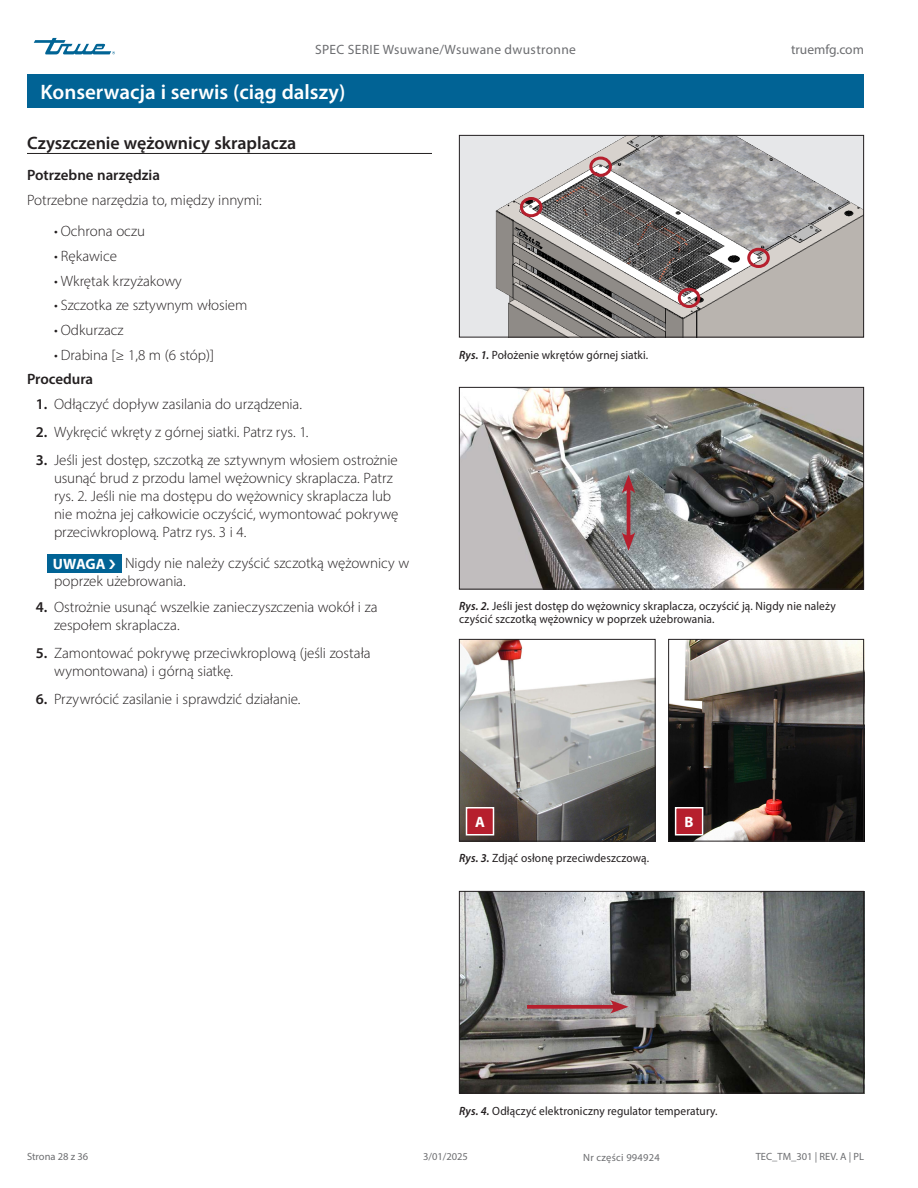
<style>
.page{position:relative;width:918px;height:1188px;background:#fff}
.page>*{position:absolute;margin:0;border:0;box-sizing:border-box;transform-origin:0 0}
.Title_bar_Page_header{font:600 21px "Myriad Pro";color:#fff}
.Subhead_underscore_H1{font:600 18px "Myriad Pro";color:#231f20}
.Body_Text_numbered-2_digit{font:300 15px/18px "Myriad Pro";color:#231f20}
.Body_Text_light_Normal{font:300 15px "Myriad Pro";color:#231f20}
.Subhead_NO_underscore_H2{font:600 15px "Myriad Pro";color:#231f20}
.Table_text{font:700 15px "Myriad Pro";letter-spacing:-.01em;color:#fff}
.Table_title_bar{font:700 15px "Myriad Pro";color:#fff}
.t1{font:13.5px "Myriad Pro";letter-spacing:.025em;color:#6c6d70}
.t2{font:13.5px "Myriad Pro";color:#6c6d70}
.Caption_FIG_Regular{font:12px/13.5px "Myriad Pro";letter-spacing:.01em;color:#231f20;scale:.95 1}
.t3{font:10.5px "Myriad Pro";color:#6c6d70}
.t4{font:10.5px "Myriad Pro";letter-spacing:.025em;color:#6c6d70}
.s1{font-weight:600}
.s2{font-weight:600;font-style:italic}
</style>
<div class="page">
<svg style="left:34px;top:38px;width:81px;height:16px"></svg>
<div style="left:27px;top:74px;width:837px;height:34px;background:#016395"></div>
<div style="left:47px;top:555px;width:75px;height:18px;background:#016395"></div>
<hr style="left:27px;top:153px;width:405px;height:1px;background:#231f20">
<img style="left:461px;top:137px;width:401px;height:199px">
<div style="left:459px;top:135px;width:405px;height:203px;border:1px solid #231f20"></div>
<img style="left:461px;top:389px;width:401px;height:199px">
<div style="left:459px;top:387px;width:405px;height:203px;border:1px solid #231f20"></div>
<img style="left:461px;top:641px;width:193px;height:199px">
<div style="left:459px;top:639px;width:197px;height:203px;border:1px solid #231f20"></div>
<img style="left:670px;top:641px;width:192px;height:199px">
<div style="left:668px;top:639px;width:196px;height:203px;border:1px solid #231f20"></div>
<img style="left:461px;top:893px;width:401px;height:199px">
<div style="left:459px;top:891px;width:405px;height:203px;border:1px solid #231f20"></div>
<svg style="left:527px;top:1005px;width:83px;height:4px"></svg>
<svg style="left:610px;top:1000px;width:19px;height:14px"></svg>
<hr style="left:627px;top:486px;width:3px;height:53px;background:#b61f2d">
<svg style="left:622px;top:532px;width:13px;height:19px"></svg>
<svg style="left:622px;top:475px;width:13px;height:18px"></svg>
<div style="left:589px;top:157px;width:23px;height:20px;border:3px solid #b61f2d;border-radius:50%"></div>
<div style="left:520px;top:197px;width:22px;height:20px;border:3px solid #b61f2d;border-radius:50%"></div>
<div style="left:678px;top:288px;width:22px;height:20px;border:3px solid #b61f2d;border-radius:50%"></div>
<div style="left:747px;top:248px;width:23px;height:20px;border:3px solid #b61f2d;border-radius:50%"></div>
<div style="left:466px;top:808px;width:28px;height:27px;background:#b61f2d"></div>
<div style="left:466px;top:807px;width:28px;height:29px;border:2px solid #fff"></div>
<div style="left:676px;top:808px;width:27px;height:27px;background:#b61f2d"></div>
<div style="left:675px;top:807px;width:28px;height:29px;border:2px solid #fff"></div>
<p class="t1" style="left:315px;top:42px;width:262px">SPEC SERIE Wsuwane/Wsuwane dwustronne</p>
<p class="t2" style="left:791px;top:42px;width:74px">truemfg.com</p>
<p class="Title_bar_Page_header" style="left:41px;top:79px;width:306px">Konserwacja i serwis (ciąg dalszy)</p>
<p class="Subhead_underscore_H1" style="left:27px;top:131px;width:271px">Czyszczenie wężownicy skraplacza</p>
<p class="Subhead_NO_underscore_H2" style="left:27px;top:165px;width:135px">Potrzebne narzędzia</p>
<p class="Body_Text_light_Normal" style="left:27px;top:191px;width:236px">Potrzebne narzędzia to, między innymi:</p>
<p class="Body_Text_numbered-2_digit" style="left:54px;top:222px;width:93px">• Ochrona oczu</p>
<p class="Body_Text_numbered-2_digit" style="left:54px;top:247px;width:65px">• Rękawice</p>
<p class="Body_Text_numbered-2_digit" style="left:54px;top:272px;width:129px">• Wkrętak krzyżakowy</p>
<p class="Body_Text_numbered-2_digit" style="left:54px;top:296px;width:195px">• Szczotka ze sztywnym włosiem</p>
<p class="Body_Text_numbered-2_digit" style="left:54px;top:321px;width:71px">• Odkurzacz</p>
<p class="Body_Text_numbered-2_digit" style="left:54px;top:346px;width:162px">• Drabina [≥ 1,8 m (6 stóp)]</p>
<p class="Subhead_NO_underscore_H2" style="left:27px;top:369px;width:68px">Procedura</p>
<p class="Body_Text_numbered-2_digit" style="left:36px;top:395px;width:268px"><span class="s1">1.</span> Odłączyć dopływ zasilania do urządzenia.</p>
<p class="Body_Text_numbered-2_digit" style="left:36px;top:423px;width:274px"><span class="s1">2.</span> Wykręcić wkręty z górnej siatki. Patrz rys. 1.</p>
<p class="Body_Text_numbered-2_digit" style="left:54px;top:451px;width:346px;text-indent:-18px"><span class="s1">3.</span> Jeśli jest dostęp, szczotką ze sztywnym włosiem ostrożnie usunąć brud z przodu lamel wężownicy skraplacza. Patrz rys. 2. Jeśli nie ma dostępu do wężownicy skraplacza lub nie można jej całkowicie oczyścić, wymontować pokrywę przeciwkroplową. Patrz rys. 3 i 4.</p>
<p class="Table_text" style="left:53px;top:555px;width:54px">UWAGA</p>
<p class="Body_Text_numbered-2_digit" style="left:54px;top:554px;width:357px;text-indent:71px">Nigdy nie należy czyścić szczotką wężownicy w poprzek użebrowania.</p>
<p class="Body_Text_numbered-2_digit" style="left:54px;top:598px;width:325px;text-indent:-18px"><span class="s1">4.</span> Ostrożnie usunąć wszelkie zanieczyszczenia wokół i za zespołem skraplacza.</p>
<p class="Body_Text_numbered-2_digit" style="left:54px;top:644px;width:318px;text-indent:-18px"><span class="s1">5.</span> Zamontować pokrywę przeciwkroplową (jeśli została wymontowana) i górną siatkę.</p>
<p class="Body_Text_numbered-2_digit" style="left:36px;top:690px;width:266px"><span class="s1">6.</span> Przywrócić zasilanie i sprawdzić działanie.</p>
<p class="Caption_FIG_Regular" style="left:459px;top:348px;width:201px"><span class="s2">Rys. 1.</span> Położenie wkrętów górnej siatki.</p>
<p class="Caption_FIG_Regular" style="left:459px;top:599px;width:398px"><span class="s2">Rys. 2.</span> Jeśli jest dostęp do wężownicy skraplacza, oczyścić ją. Nigdy nie należy czyścić szczotką wężownicy w poprzek użebrowania.</p>
<p class="Table_title_bar" style="left:475px;top:812px;width:11px">A</p>
<p class="Table_title_bar" style="left:685px;top:812px;width:11px">B</p>
<p class="Caption_FIG_Regular" style="left:459px;top:851px;width:202px"><span class="s2">Rys. 3.</span> Zdjąć osłonę przeciwdeszczową.</p>
<p class="Caption_FIG_Regular" style="left:459px;top:1104px;width:274px"><span class="s2">Rys. 4.</span> Odłączyć elektroniczny regulator temperatury.</p>
<p class="t3" style="left:27px;top:1150px;width:63px">Strona 28 z 36</p>
<p class="t3" style="left:423px;top:1150px;width:46px">3/01/2025</p>
<p class="t4" style="left:583px;top:1151px;width:78px">Nr części 994924</p>
<p class="t3" style="left:756px;top:1150px;width:110px">TEC_TM_301 | REV. A | PL</p>
</div>
